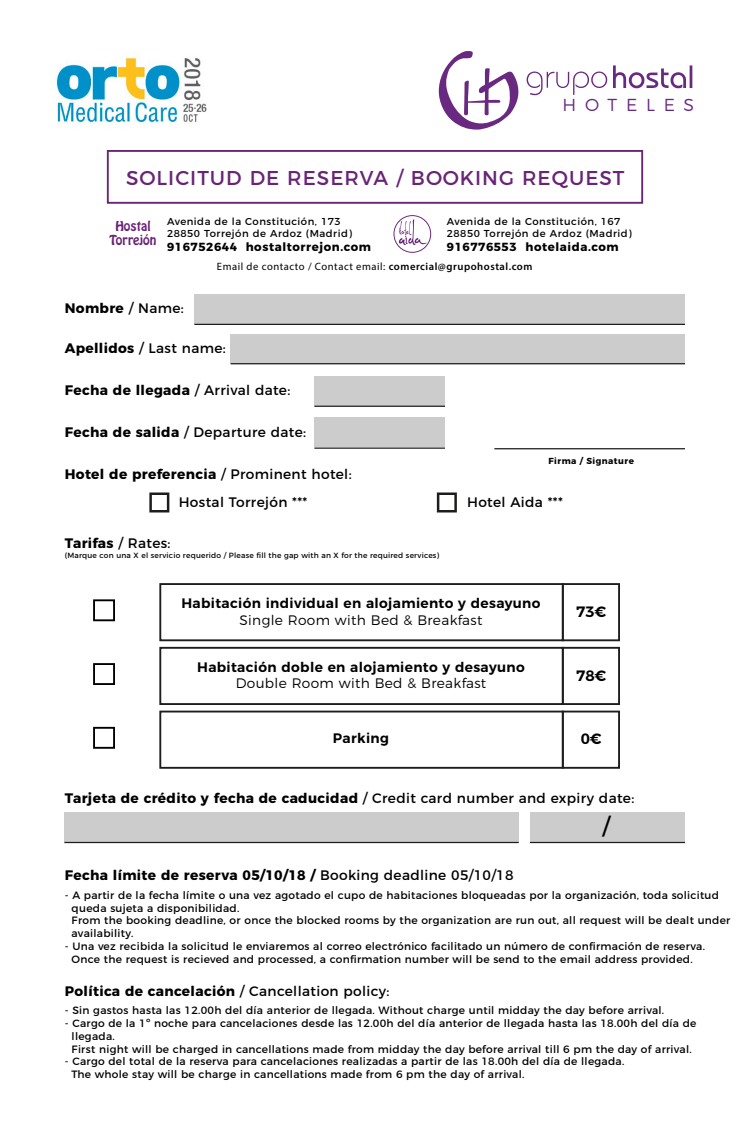
<style>
.page{position:relative;width:750px;height:1125px;background:#fff}
.page>*{position:absolute;margin:0;border:0;box-sizing:border-box;transform-origin:0 0}
.t1{font:22.5px "Montserrat";color:#000}
.t2{font:20px "Montserrat";letter-spacing:.05em;color:#692476}
.t3{font:300 17.38px "Montserrat";letter-spacing:.5em;color:#692980}
.t4{font:600 15px "Montserrat";color:#000}
.t5{font:700 13.75px "Montserrat";letter-spacing:.025em;color:#000}
.t6{font:600 13.75px "Montserrat";letter-spacing:.025em;color:#000}
.t7{font:13.75px "Montserrat";letter-spacing:.025em;color:#000}
.t8{font:300 13.75px "Montserrat";letter-spacing:.025em;color:#000}
.t9{font:12.06px/14.5px "Hobo Std";color:#692476;text-align:center}
.t10{font:700 11.75px "Montserrat";letter-spacing:.05em;color:#000}
.t11{font:10.62px/12.8px "Montserrat";letter-spacing:.025em;color:#000}
.t12{font:10.62px "Myriad Pro";letter-spacing:.05em;color:#000}
.t13{font:10.06px/12.1px "Montserrat";letter-spacing:.05em;color:#000}
.t14{font:700 8.75px "Montserrat";letter-spacing:.05em;color:#000}
.t15{font:7.5px "Montserrat";letter-spacing:.025em;color:#000}
.s1{font-weight:600}
.s2{font-weight:400}
.s3{font-weight:700}
</style>
<div class="page">
<img style="left:56px;top:53px;width:151px;height:75px">
<svg style="left:439px;top:51px;width:80px;height:79px"></svg>
<svg style="left:527px;top:72px;width:80px;height:23px"></svg>
<svg style="left:613px;top:65px;width:79px;height:23px"></svg>
<div style="left:107px;top:150px;width:536px;height:54px;border:2px solid #692476"></div>
<svg style="left:393px;top:215px;width:38px;height:38px"></svg>
<div style="left:194px;top:294px;width:491px;height:30px;background:#ccc"></div>
<hr style="left:194px;top:324px;width:491px;height:1px;background:#1d1d1b">
<div style="left:231px;top:334px;width:454px;height:30px;background:#ccc"></div>
<div style="left:64px;top:812px;width:455px;height:30px;background:#ccc"></div>
<div style="left:530px;top:812px;width:155px;height:30px;background:#ccc"></div>
<hr style="left:530px;top:842px;width:155px;height:1px;background:#1d1d1b">
<hr style="left:64px;top:842px;width:455px;height:1px;background:#1d1d1b">
<div style="left:314px;top:376px;width:131px;height:30px;background:#ccc"></div>
<hr style="left:314px;top:406px;width:131px;height:1px;background:#1d1d1b">
<hr style="left:231px;top:363px;width:454px;height:1px;background:#1d1d1b">
<div style="left:314px;top:418px;width:131px;height:30px;background:#ccc"></div>
<hr style="left:314px;top:448px;width:131px;height:1px;background:#1d1d1b">
<div style="left:149px;top:492px;width:20px;height:20px;border:2px solid #1d1d1b"></div>
<div style="left:437px;top:492px;width:20px;height:20px;border:2px solid #1d1d1b"></div>
<div style="left:159px;top:583px;width:405px;height:58px;border:2px solid #1d1d1b"></div>
<div style="left:562px;top:583px;width:58px;height:58px;border:2px solid #1d1d1b"></div>
<div style="left:93px;top:599px;width:22px;height:22px;border:2px solid #000"></div>
<div style="left:159px;top:647px;width:405px;height:58px;border:2px solid #1d1d1b"></div>
<div style="left:562px;top:647px;width:58px;height:58px;border:2px solid #1d1d1b"></div>
<div style="left:93px;top:663px;width:22px;height:22px;border:2px solid #000"></div>
<div style="left:159px;top:711px;width:405px;height:58px;border:2px solid #1d1d1b"></div>
<div style="left:562px;top:711px;width:58px;height:58px;border:2px solid #1d1d1b"></div>
<div style="left:93px;top:727px;width:22px;height:22px;border:2px solid #000"></div>
<hr style="left:494px;top:448px;width:191px;height:1px;background:#1d1d1b">
<h3 class="t3" style="left:563px;top:91px;width:133px">HOTELES</h3>
<h2 class="t2" style="left:126px;top:162px;width:500px">SOLICITUD DE RESERVA / BOOKING REQUEST</h2>
<p class="t13" style="left:447px;top:214px;width:186px">Avenida de la Constitución, 167<br>28850 Torrejón de Ardoz (Madrid)</p>
<p class="t10" style="left:447px;top:237px;width:173px">916776553 hotelaida.com</p>
<p class="t13" style="left:167px;top:214px;width:186px">Avenida de la Constitución, 173<br>28850 Torrejón de Ardoz (Madrid)</p>
<p class="t10" style="left:167px;top:237px;width:206px">916752644 hostaltorrejon.com</p>
<p class="t9" style="left:109px;top:219px;width:48px">Hostal<br>Torrejón</p>
<p class="t12" style="left:217px;top:260px;width:317px">Email de contacto / Contact email: <span class="s1">comercial@grupohostal.com</span></p>
<p class="t5" style="left:65px;top:297px;width:121px">Nombre <span class="s2">/ Name:</span></p>
<p class="t7" style="left:65px;top:337px;width:163px"><span class="s3">Apellidos</span> / Last name:</p>
<p class="t5" style="left:65px;top:379px;width:227px">Fecha de llegada <span class="s2">/ Arrival date:</span></p>
<p class="t7" style="left:65px;top:421px;width:243px"><span class="s3">Fecha de salida</span> / Departure date:</p>
<p class="t5" style="left:65px;top:463px;width:288px">Hotel de preferencia <span class="s2">/ Prominent hotel:</span></p>
<p class="t14" style="left:549px;top:454px;width:87px">Firma / Signature</p>
<p class="t7" style="left:179px;top:491px;width:130px">Hostal Torrejón ***</p>
<p class="t7" style="left:467px;top:491px;width:97px">Hotel Aida ***</p>
<p class="t5" style="left:65px;top:531px;width:107px">Tarifas <span class="s2">/ Rates:</span></p>
<p class="t15" style="left:65px;top:549px;width:376px">(Marque con una X el servicio requerido / Please fill the gap with an X for the required services)</p>
<p class="t6" style="left:181px;top:592px;width:361px">Habitación individual en alojamiento y desayuno</p>
<p class="t8" style="left:240px;top:609px;width:244px">Single Room with Bed &amp; Breakfast</p>
<p class="t6" style="left:197px;top:656px;width:329px">Habitación doble en alojamiento y desayuno</p>
<p class="t8" style="left:236px;top:673px;width:252px">Double Room with Bed &amp; Breakfast</p>
<h3 class="t4" style="left:576px;top:599px;width:32px">73€</h3>
<h3 class="t4" style="left:576px;top:663px;width:32px">78€</h3>
<p class="t6" style="left:333px;top:727px;width:58px">Parking</p>
<h3 class="t4" style="left:581px;top:727px;width:23px">0€</h3>
<p class="t5" style="left:65px;top:787px;width:571px">Tarjeta de crédito y fecha de caducidad <span class="s2">/ Credit card number and expiry date:</span></p>
<h1 class="t1" style="left:603px;top:808px;width:9px">/</h1>
<p class="t5" style="left:65px;top:864px;width:450px">Fecha límite de reserva 05/10/18 / <span class="s2">Booking deadline 05/10/18</span></p>
<p class="t11" style="left:72px;top:888px;width:660px;text-indent:-7px">- A partir de la fecha límite o una vez agotado el cupo de habitaciones bloqueadas por la organización, toda solicitud queda sujeta a disponibilidad.<br>From the booking deadline, or once the blocked rooms by the organization are run out, all request will be dealt under availability.</p>
<p class="t11" style="left:65px;top:939px;width:642px;text-align:center">- Una vez recibida la solicitud le enviaremos al correo electrónico facilitado un número de confirmación de reserva.<br>Once the request is recieved and processed, a confirmation number will be send to the email address provided.</p>
<p class="t5" style="left:65px;top:979px;width:326px">Política de cancelación <span class="s2">/ Cancellation policy:</span></p>
<p class="t11" style="left:65px;top:1003px;width:601px">- Sin gastos hasta las 12.00h del día anterior de llegada. Without charge until midday the day before arrival.</p>
<p class="t11" style="left:72px;top:1016px;width:626px;text-indent:-7px">- Cargo de la 1º noche para cancelaciones desde las 12.00h del día anterior de llegada hasta las 18.00h del día de llegada.<br>First night will be charged in cancellations made from midday the day before arrival till 6 pm the day of arrival.</p>
<p class="t11" style="left:72px;top:1054px;width:554px;text-indent:-7px">- Cargo del total de la reserva para cancelaciones realizadas a partir de las 18.00h del día de llegada.<br>The whole stay will be charge in cancellations made from 6 pm the day of arrival.</p>
</div>
